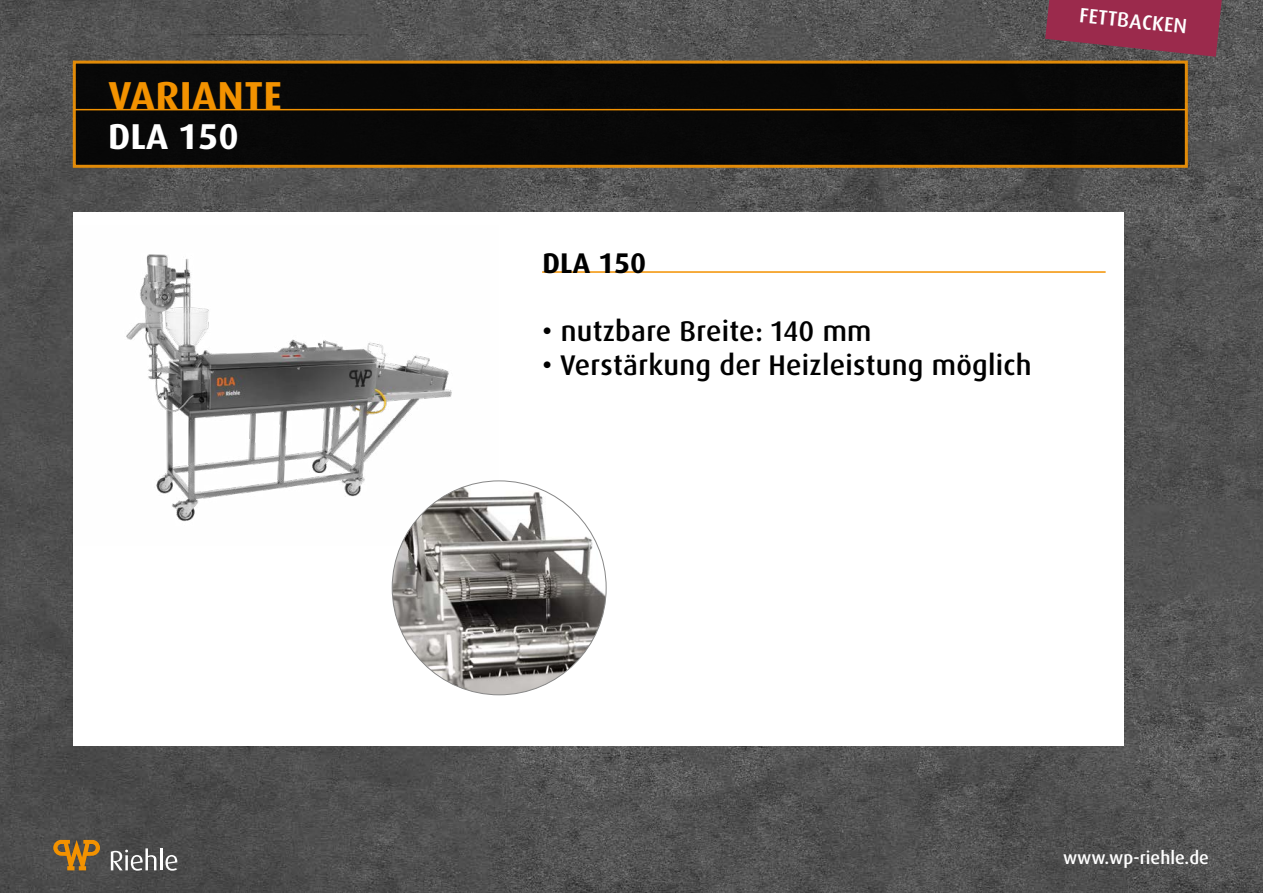
<style>
.page{position:relative;width:1263px;height:893px;background:#fff}
.page>*{position:absolute;margin:0;border:0;box-sizing:border-box;transform-origin:0 0}
.t1{font:700 40.5px "Dax Pro";letter-spacing:.01em;color:#f39200}
.t2{font:700 36px "Dax Pro";color:#fff}
.t3{font:500 28.5px "Dax Pro";letter-spacing:.01em;color:#000}
.t4{font:700 28.5px "Dax Pro";letter-spacing:.005em;color:#000}
.t5{font:500 20.7px "Dax Pro";color:#fff}
.t6{font:500 18px "Dax Pro";color:#fff}
</style>
<div class="page">
<img style="left:0;top:0;width:1263px;height:893px">
<svg style="left:53px;top:840px;width:47px;height:30px"></svg>
<svg style="left:111px;top:848px;width:45px;height:23px"></svg>
<hr style="left:160px;top:848px;width:2px;height:22px;background:#fff">
<svg style="left:166px;top:855px;width:11px;height:16px"></svg>
<div style="left:498px;top:212px;width:625px;height:534px;background:#fff"></div>
<div style="left:73px;top:212px;width:425px;height:534px;background:#fff"></div>
<img style="left:126px;top:254px;width:355px;height:291px">
<img style="left:392px;top:481px;width:214px;height:214px;border-radius:107px">
<div style="left:74px;top:62px;width:1112px;height:104px;background:#080808"></div>
<div style="left:73px;top:61px;width:1115px;height:107px;border:3px solid #f39200"></div>
<hr style="left:74px;top:109px;width:1113px;height:1px;background:#f39200">
<hr style="left:542px;top:271px;width:564px;height:2px;background:#f39200">
<svg style="left:1045px;top:0;width:177px;height:57px"></svg>
<h1 class="t1" style="left:109px;top:70px;width:175px">VARIANTE</h1>
<p class="t2" style="left:108px;top:114px;width:132px">DLA 150</p>
<p class="t5" style="left:1081px;top:2px;width:110px;rotate:6deg">FETTBACKEN</p>
<p class="t4" style="left:542px;top:245px;width:106px">DLA 150</p>
<p class="t3" style="left:542px;top:313px;width:331px">• nutzbare Breite: 140 mm</p>
<p class="t3" style="left:542px;top:347px;width:491px">• Verstärkung der Heizleistung möglich</p>
<p class="t6" style="left:1063px;top:846px;width:147px">www.wp-riehle.de</p>
</div>
